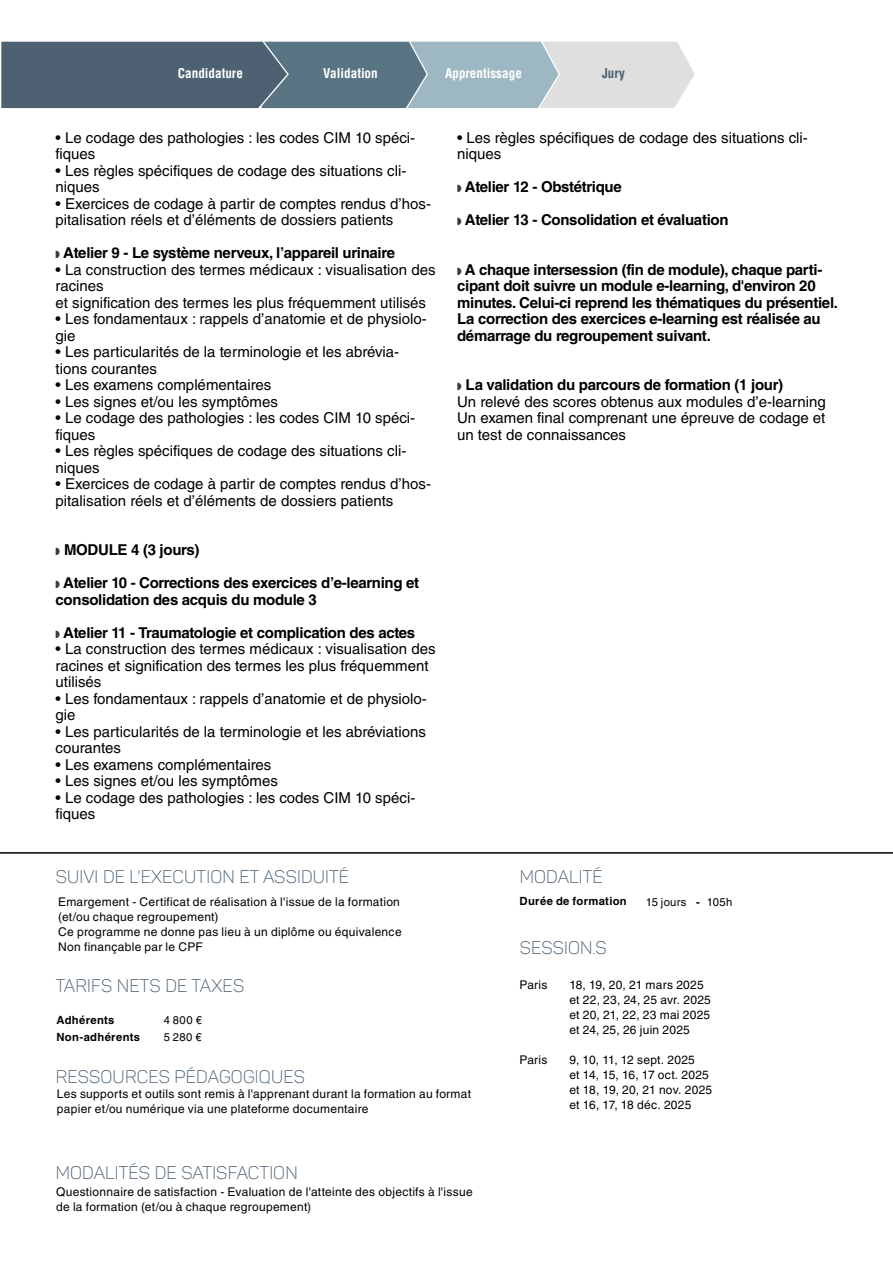
<style>
.page{position:relative;width:893px;height:1263px;background:#fff}
.page>*{position:absolute;margin:0;border:0;box-sizing:border-box;transform-origin:0 0}
.t1{font:18px "Panton Light Caps";letter-spacing:.01em;color:#4d6172}
.t2{font:15px/16.5px "Helvetica LT Std";color:#000}
.t3{font:700 15px/16.5px "Helvetica LT Std";letter-spacing:-.02em;color:#000}
.t4{font:700 condensed 13.2px "Helvetica LT Std";color:#fff}
.t5{font:700 condensed 13.2px "Helvetica LT Std";color:#4d6172}
.t6{font:12px/15px "Helvetica LT Std";letter-spacing:.02em;color:#000}
.t7{font:700 11.25px/17.1px "Helvetica LT Std";letter-spacing:.03em;color:#000}
.t8{font:11.25px/17.1px "Helvetica LT Std";letter-spacing:.025em;color:#000}
.s1{color:#3c3c3b}
.s2{font-weight:700}
</style>
<div class="page">
<hr style="left:0;top:852px;width:893px;height:2px;background:#000">
<svg style="left:1px;top:41px;width:694px;height:68px;background:#81939e"></svg>
<p class="t4" style="left:178px;top:65px;width:67px">Candidature</p>
<p class="t4" style="left:323px;top:65px;width:56px">Validation</p>
<p class="t4" style="left:445px;top:65px;width:78px">Apprentissage</p>
<p class="t5" style="left:602px;top:65px;width:24px">Jury</p>
<p class="t2" style="left:56px;top:129px;width:361px">• Le codage des pathologies : les codes CIM 10 spéci&shy;fiques</p>
<p class="t2" style="left:56px;top:162px;width:352px">• Les règles spécifiques de codage des situations cli&shy;niques</p>
<p class="t2" style="left:56px;top:195px;width:377px">• Exercices de codage à partir de comptes rendus d’hos&shy;pitalisation réels et d’éléments de dossiers patients</p>
<p class="t3" style="left:56px;top:244px;width:341px"><span class="s1">◗</span> Atelier 9 - Le système nerveux, l’appareil urinaire</p>
<p class="t2" style="left:56px;top:261px;width:381px">• La construction des termes médicaux : visualisation des racines<br>et signification des termes les plus fréquemment utilisés</p>
<p class="t2" style="left:56px;top:311px;width:373px">• Les fondamentaux : rappels d’anatomie et de physiolo&shy;gie</p>
<p class="t2" style="left:56px;top:344px;width:345px">• Les particularités de la terminologie et les abrévia&shy;tions courantes</p>
<p class="t2" style="left:56px;top:377px;width:217px">• Les examens complémentaires</p>
<p class="t2" style="left:56px;top:393px;width:224px">• Les signes et/ou les symptômes</p>
<p class="t2" style="left:56px;top:410px;width:361px">• Le codage des pathologies : les codes CIM 10 spéci&shy;fiques</p>
<p class="t2" style="left:56px;top:443px;width:352px">• Les règles spécifiques de codage des situations cli&shy;niques</p>
<p class="t2" style="left:56px;top:476px;width:377px">• Exercices de codage à partir de comptes rendus d’hos&shy;pitalisation réels et d’éléments de dossiers patients</p>
<p class="t3" style="left:56px;top:541px;width:145px"><span class="s1">◗</span> MODULE 4 (3 jours)</p>
<p class="t3" style="left:56px;top:574px;width:365px"><span class="s1">◗</span> Atelier 10 - Corrections des exercices d’e-learning et consolidation des acquis du module 3</p>
<p class="t3" style="left:56px;top:624px;width:361px"><span class="s1">◗</span> Atelier 11 - Traumatologie et complication des actes</p>
<p class="t2" style="left:56px;top:641px;width:381px">• La construction des termes médicaux : visualisation des racines et signification des termes les plus fréquemment utilisés</p>
<p class="t2" style="left:56px;top:690px;width:373px">• Les fondamentaux : rappels d’anatomie et de physiolo&shy;gie</p>
<p class="t2" style="left:56px;top:723px;width:372px">• Les particularités de la terminologie et les abréviations courantes</p>
<p class="t2" style="left:56px;top:756px;width:217px">• Les examens complémentaires</p>
<p class="t2" style="left:56px;top:773px;width:224px">• Les signes et/ou les symptômes</p>
<p class="t2" style="left:56px;top:789px;width:361px">• Le codage des pathologies : les codes CIM 10 spéci&shy;fiques</p>
<p class="t1" style="left:56px;top:866px;width:295px">SUIVI DE L'EXECUTION ET ASSIDUITÉ</p>
<p class="t6" style="left:58px;top:894px;width:345px">Emargement - Certificat de réalisation à l'issue de la formation (et/ou chaque regroupement)<br>Ce programme ne donne pas lieu à un diplôme ou équivalence Non finançable par le CPF</p>
<p class="t2" style="left:457px;top:129px;width:352px">• Les règles spécifiques de codage des situations cli&shy;niques</p>
<p class="t3" style="left:457px;top:178px;width:166px"><span class="s1">◗</span> Atelier 12 - Obstétrique</p>
<p class="t3" style="left:457px;top:211px;width:273px"><span class="s1">◗</span> Atelier 13 - Consolidation et évaluation</p>
<p class="t3" style="left:457px;top:261px;width:382px"><span class="s1">◗</span> A chaque intersession (fin de module), chaque parti&shy;cipant doit suivre un module e-learning, d'environ 20 minutes. Celui-ci reprend les thématiques du présentiel.<br>La correction des exercices e-learning est réalisée au démarrage du regroupement suivant.</p>
<p class="t2" style="left:457px;top:377px;width:370px"><span class="s1">◗</span> <span class="s2">La validation du parcours de formation (1 jour)<br></span>Un relevé des scores obtenus aux modules d’e-learning Un examen final comprenant une épreuve de codage et un test de connaissances</p>
<p class="t1" style="left:520px;top:866px;width:85px">MODALITÉ</p>
<p class="t7" style="left:520px;top:893px;width:109px">Durée de formation</p>
<p class="t8" style="left:646px;top:894px;width:56px">15 jours <span class="s2">-</span></p>
<p class="t8" style="left:707px;top:894px;width:27px">105h</p>
<p class="t1" style="left:520px;top:936px;width:89px">SESSION.S</p>
<p class="t1" style="left:56px;top:975px;width:190px">TARIFS NETS DE TAXES</p>
<p class="t7" style="left:56px;top:1011px;width:85px">Adhérents<br>Non-adhérents</p>
<p class="t8" style="left:164px;top:1012px;width:40px">4 800 €<br>5 280 €</p>
<p class="t1" style="left:56px;top:1065px;width:251px">RESSOURCES PÉDAGOGIQUES</p>
<p class="t6" style="left:57px;top:1087px;width:416px">Les supports et outils sont remis à l'apprenant durant la formation au format papier et/ou numérique via une plateforme documentaire</p>
<p class="t1" style="left:56px;top:1162px;width:244px">MODALITÉS DE SATISFACTION</p>
<p class="t6" style="left:56px;top:1184px;width:418px">Questionnaire de satisfaction - Evaluation de l'atteinte des objectifs à l'issue de la formation (et/ou à chaque regroupement)</p>
<p class="t6" style="left:519px;top:977px;width:30px">Paris</p>
<p class="t6" style="left:569px;top:977px;width:143px">18, 19, 20, 21 mars 2025 et 22, 23, 24, 25 avr. 2025 et 20, 21, 22, 23 mai 2025 et 24, 25, 26 juin 2025</p>
<p class="t6" style="left:519px;top:1052px;width:30px">Paris</p>
<p class="t6" style="left:569px;top:1052px;width:144px">9, 10, 11, 12 sept. 2025<br>et 14, 15, 16, 17 oct. 2025 et 18, 19, 20, 21 nov. 2025 et 16, 17, 18 déc. 2025</p>
</div>
